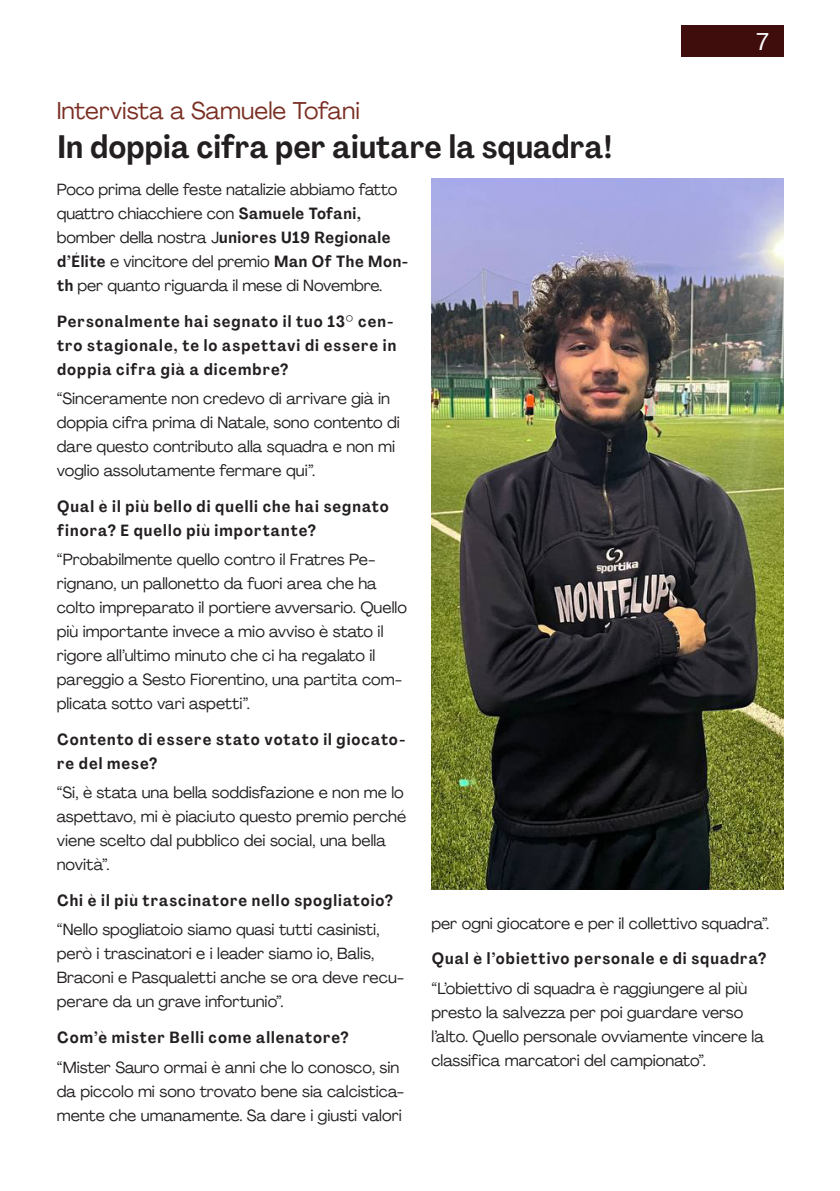
<style>
.page{position:relative;width:840px;height:1191px;background:#fff}
.page>*{position:absolute;margin:0;border:0;box-sizing:border-box;transform-origin:0 0}
.Titolo_Articolo{font:700 32px "PP Agrandir Text";letter-spacing:-.04em;color:#231f20}
.Intro_Articolo{font:24px "PP Agrandir";color:#7a2f23}
.t1{font:24px "PP Agrandir";color:#fff}
.Corpo_testo{font:16px/24px "PP Agrandir";color:#231f20}
.Domande_interviste{font:700 16px/24px "PP Agrandir Text";letter-spacing:.02em;color:#231f20}
.s1{font-family:"PP Agrandir Text";font-weight:700}
</style>
<div class="page">
<div style="left:680px;top:26px;width:102px;height:31px;background:#400d0d"></div>
<img style="left:431px;top:179px;width:351px;height:710px">
<h2 class="t1" style="left:756px;top:27px;width:14px">7</h2>
<p class="Intro_Articolo" style="left:57px;top:96px;width:305px">Intervista a Samuele Tofani</p>
<p class="Titolo_Articolo" style="left:57px;top:127px;width:557px">In doppia cifra per aiutare la squadra!</p>
<p class="Corpo_testo" style="left:57px;top:177px;width:353px">Poco prima delle feste natalizie abbiamo fatto quattro chiacchiere con <span class="s1">Samuele Tofani, </span>bomber della nostra J<span class="s1">uniores U19 Regionale d’Élite</span> e vincitore del premio <span class="s1">Man Of The Mon&shy;th</span> per quanto riguarda il mese di Novembre.</p>
<p class="Domande_interviste" style="left:57px;top:309px;width:341px">Personalmente hai segnato il tuo 13° cen&shy;tro stagionale, te lo aspettavi di essere in doppia cifra già a dicembre?</p>
<p class="Corpo_testo" style="left:57px;top:386px;width:344px">“Sinceramente non credevo di arrivare già in doppia cifra prima di Natale, sono contento di dare questo contributo alla squadra e non mi voglio assolutamente fermare qui”.</p>
<p class="Domande_interviste" style="left:57px;top:494px;width:334px">Qual è il più bello di quelli che hai segnato finora? E quello più importante?</p>
<p class="Corpo_testo" style="left:57px;top:547px;width:351px">“Probabilmente quello contro il Fratres Pe&shy;rignano, un pallonetto da fuori area che ha colto impreparato il portiere avversario. Quello più importante invece a mio avviso è stato il rigore all’ultimo minuto che ci ha regalato il pareggio a Sesto Fiorentino, una partita com&shy;plicata sotto vari aspetti”.</p>
<p class="Domande_interviste" style="left:57px;top:727px;width:350px">Contento di essere stato votato il giocato&shy;re del mese?</p>
<p class="Corpo_testo" style="left:57px;top:780px;width:351px">“Si, è stata una bella soddisfazione e non me lo aspettavo, mi è piaciuto questo premio perché viene scelto dal pubblico dei social, una bella novità”.</p>
<p class="Domande_interviste" style="left:57px;top:888px;width:338px">Chi è il più trascinatore nello spogliatoio?</p>
<p class="Corpo_testo" style="left:57px;top:917px;width:349px">“Nello spogliatoio siamo quasi tutti casinisti, però i trascinatori e i leader siamo io, Balis, Braconi e Pasqualetti anche se ora deve recu&shy;perare da un grave infortunio”.</p>
<p class="Domande_interviste" style="left:57px;top:1025px;width:294px">Com’è mister Belli come allenatore?</p>
<p class="Corpo_testo" style="left:57px;top:1054px;width:349px">“Mister Sauro ormai è anni che lo conosco, sin da piccolo mi sono trovato bene sia calcistica&shy;mente che umanamente. Sa dare i giusti valori</p>
<p class="Corpo_testo" style="left:431px;top:911px;width:339px">per ogni giocatore e per il collettivo squadra”.</p>
<p class="Domande_interviste" style="left:431px;top:946px;width:337px">Qual è l’obiettivo personale e di squadra?</p>
<p class="Corpo_testo" style="left:431px;top:976px;width:334px">“L’obiettivo di squadra è raggiungere al più presto la salvezza per poi guardare verso l’alto. Quello personale ovviamente vincere la classifica marcatori del campionato”.</p>
</div>
